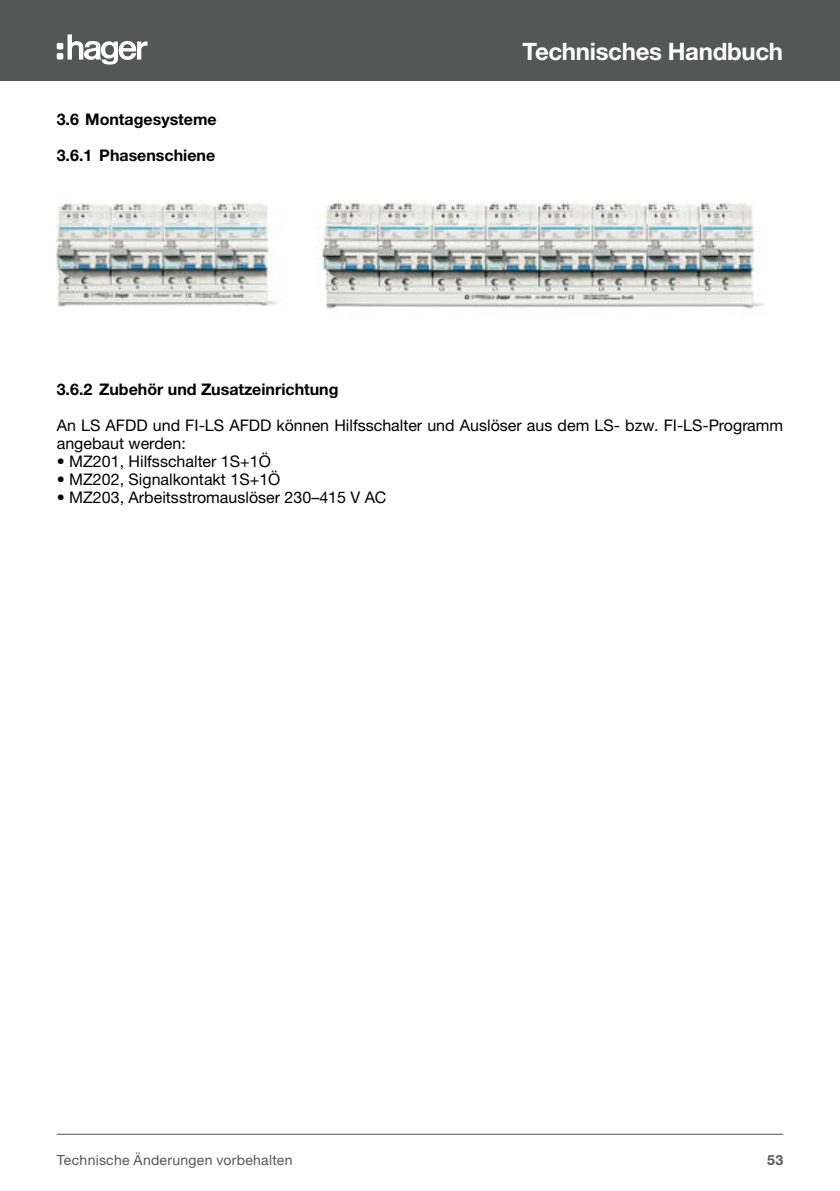
<style>
.page{position:relative;width:840px;height:1191px;background:#fff}
.page>*{position:absolute;margin:0;border:0;box-sizing:border-box;transform-origin:0 0}
.t1{font:700 24px "Helvetica Neue LTW1 G";letter-spacing:-.01em;color:#fff}
.t2{font:16px/18px "Helvetica Neue LTW1 G";color:#000}
.t3{font:700 16px "Helvetica Neue LTW1 G";color:#000}
.t4{font:14px "Helvetica Neue LTW1 G";letter-spacing:.02em;color:#555756}
.t5{font:700 14px "Helvetica Neue LTW1 G";color:#555756}
</style>
<div class="page">
<hr style="left:57px;top:1134px;width:725px;height:1px;background:#555756">
<div style="left:0;top:0;width:839px;height:81px;background:#555756"></div>
<svg style="left:57px;top:34px;width:90px;height:31px"></svg>
<img style="left:57px;top:203px;width:220px;height:104px">
<img style="left:321px;top:201px;width:443px;height:108px">
<p class="t3" style="left:57px;top:109px;width:161px">3.6 Montagesysteme</p>
<p class="t3" style="left:57px;top:145px;width:160px">3.6.1 Phasenschiene</p>
<h1 class="t1" style="left:522px;top:36px;width:262px">Technisches Handbuch</h1>
<p class="t3" style="left:57px;top:379px;width:283px">3.6.2 Zubehör und Zusatzeinrichtung</p>
<p class="t2" style="left:57px;top:416px;width:727px">An LS AFDD und FI-LS AFDD können Hilfsschalter und Auslöser aus dem LS- bzw. FI-LS-Programm angebaut werden:</p>
<p class="t2" style="left:57px;top:452px;width:215px">• MZ201, Hilfsschalter 1S+1Ö</p>
<p class="t2" style="left:57px;top:470px;width:225px">• MZ202, Signalkontakt 1S+1Ö</p>
<p class="t2" style="left:57px;top:488px;width:331px">• MZ203, Arbeitsstromauslöser 230–415 V AC</p>
<p class="t4" style="left:57px;top:1151px;width:237px">Technische Änderungen vorbehalten</p>
<p class="t5" style="left:766px;top:1151px;width:18px">53</p>
</div>
